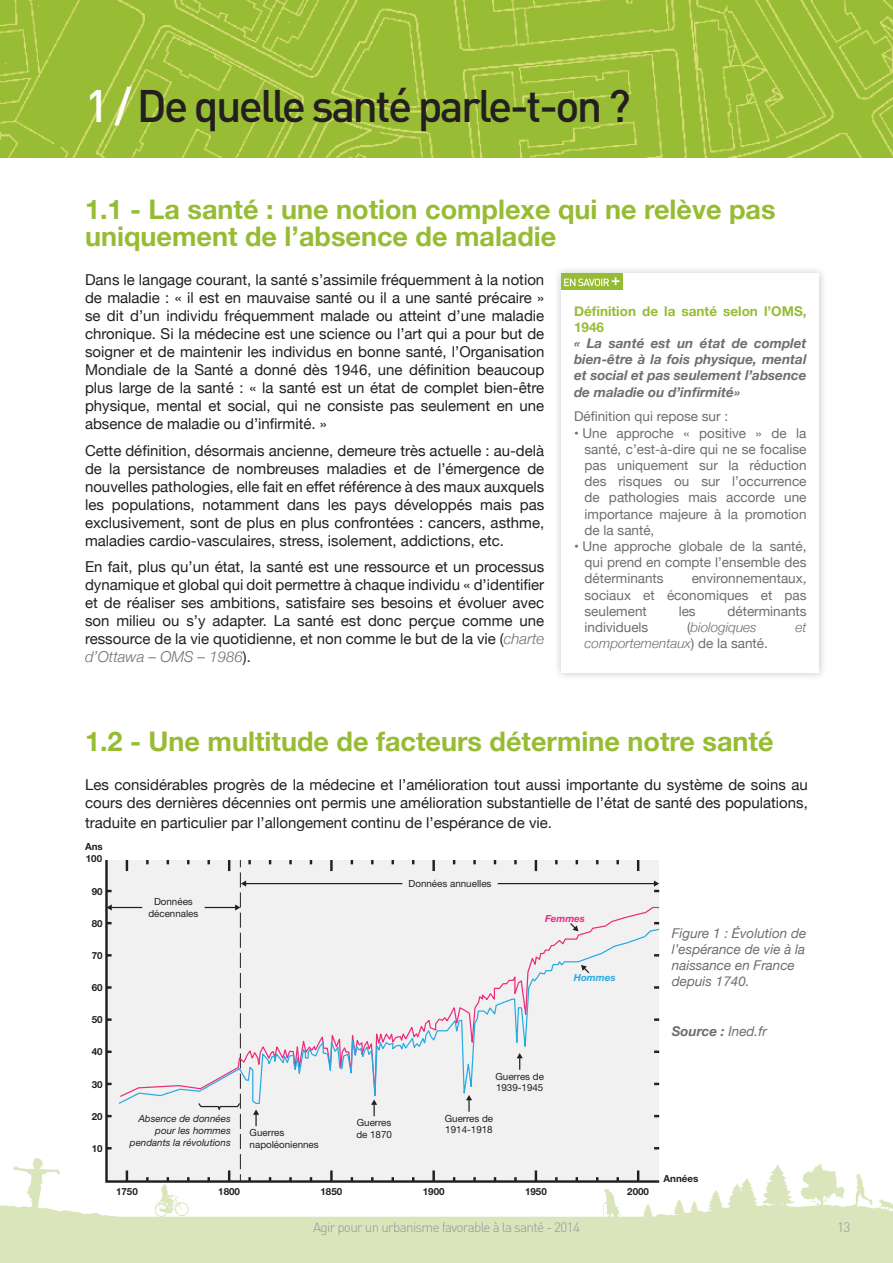
<style>
.page{position:relative;width:893px;height:1263px;background:#fff}
.page>*{position:absolute;margin:0;border:0;box-sizing:border-box;transform-origin:0 0}
.t1{font:500 45px "DIN";letter-spacing:-.06em;color:#231f20}
.t2{font:700 27px/27px "Helvetica Neue";color:#96bc33}
.t3{font:15px/18px "Helvetica Neue";color:#231f20;text-align:justify}
.t4{font:13.5px/16.2px "Helvetica Neue";color:#6d6e71;text-align:justify}
.t5{font:italic 700 13.5px/16.2px "Helvetica Neue";color:#6d6e71;text-align:justify}
.t6{font:italic 13.5px/16.2px "Helvetica Neue";color:#6d6e71}
.t7{font:300 13.5px "DIN";letter-spacing:-.05em;color:#939598}
.t8{font:italic 300 13.5px "Helvetica Neue";color:#6d6e71}
.t9{font:700 13.5px/16.2px "Helvetica Neue";color:#96bc33}
.t10{font:9.75px/11.7px "Helvetica Neue";color:#231f20}
.t11{font:700 9.75px "Helvetica Neue";color:#231f20}
.t12{font:italic 9.75px/11.7px "Helvetica Neue";color:#231f20;text-align:right}
.t13{font:italic 700 9.75px "Helvetica Neue";color:#ee2a7b}
.t14{font:italic 700 9.75px "Helvetica Neue";color:#27aae1}
.s1{color:#fff}
.s2{font-weight:300;font-style:italic;color:#6d6e71}
.s3{font-weight:400;font-style:normal}
.s4{font-weight:400}
</style>
<div class="page">
<svg style="left:0;top:1157px;width:893px;height:106px;fill:#dae5bb"></svg>
<img style="left:0;top:0;width:893px;height:157px">
<svg style="left:104px;top:860px;width:558px;height:324px"></svg>
<svg style="left:432px;top:1170px;width:3px;height:11px"></svg>
<svg style="left:473px;top:1177px;width:3px;height:4px"></svg>
<svg style="left:514px;top:1177px;width:3px;height:4px"></svg>
<svg style="left:330px;top:1170px;width:3px;height:11px"></svg>
<svg style="left:371px;top:1177px;width:3px;height:4px"></svg>
<svg style="left:289px;top:1177px;width:3px;height:4px"></svg>
<svg style="left:126px;top:1170px;width:2px;height:11px"></svg>
<svg style="left:146px;top:1177px;width:3px;height:4px"></svg>
<svg style="left:535px;top:1170px;width:2px;height:11px"></svg>
<svg style="left:637px;top:1170px;width:2px;height:11px"></svg>
<svg style="left:555px;top:1177px;width:3px;height:4px"></svg>
<svg style="left:616px;top:1177px;width:3px;height:4px"></svg>
<svg style="left:432px;top:860px;width:3px;height:11px"></svg>
<svg style="left:473px;top:860px;width:3px;height:4px"></svg>
<svg style="left:514px;top:860px;width:3px;height:4px"></svg>
<svg style="left:330px;top:860px;width:3px;height:11px"></svg>
<svg style="left:371px;top:860px;width:3px;height:4px"></svg>
<svg style="left:289px;top:860px;width:3px;height:4px"></svg>
<svg style="left:126px;top:860px;width:2px;height:11px"></svg>
<svg style="left:146px;top:860px;width:3px;height:4px"></svg>
<svg style="left:535px;top:860px;width:2px;height:11px"></svg>
<svg style="left:637px;top:860px;width:2px;height:11px"></svg>
<svg style="left:555px;top:860px;width:3px;height:4px"></svg>
<svg style="left:616px;top:860px;width:3px;height:4px"></svg>
<svg style="left:106px;top:1147px;width:6px;height:2px"></svg>
<svg style="left:106px;top:1115px;width:6px;height:2px"></svg>
<svg style="left:106px;top:1083px;width:6px;height:2px"></svg>
<svg style="left:106px;top:1050px;width:6px;height:3px"></svg>
<svg style="left:106px;top:1018px;width:6px;height:3px"></svg>
<svg style="left:106px;top:986px;width:6px;height:3px"></svg>
<svg style="left:106px;top:954px;width:6px;height:2px"></svg>
<svg style="left:106px;top:922px;width:6px;height:2px"></svg>
<svg style="left:106px;top:890px;width:6px;height:2px"></svg>
<div style="left:119px;top:906px;width:541px;height:212px;background:#f1f1f2"></div>
<div style="left:117px;top:928px;width:544px;height:189px;background:#f1f1f2"></div>
<hr style="left:111px;top:907px;width:31px;height:1px;background:#231f20">
<svg style="left:106px;top:904px;width:6px;height:6px"></svg>
<svg style="left:569px;top:922px;width:9px;height:9px"></svg>
<svg style="left:581px;top:965px;width:10px;height:9px"></svg>
<svg style="left:371px;top:1099px;width:6px;height:17px"></svg>
<svg style="left:466px;top:1095px;width:6px;height:17px"></svg>
<svg style="left:517px;top:1053px;width:6px;height:17px"></svg>
<hr style="left:245px;top:883px;width:157px;height:1px;background:#231f20">
<svg style="left:197px;top:860px;width:62px;height:321px"></svg>
<hr style="left:498px;top:883px;width:157px;height:1px;background:#231f20">
<svg style="left:654px;top:880px;width:5px;height:12px"></svg>
<div style="left:553px;top:265px;width:274px;height:416px;background:#f3f3f3"></div>
<div style="left:561px;top:274px;width:258px;height:399px;background:#fff"></div>
<div style="left:561px;top:274px;width:61px;height:16px;background:#96bc33"></div>
<svg style="left:564px;top:277px;width:55px;height:9px"></svg>
<h1 class="t1" style="left:85px;top:77px;width:547px"><span class="s1">1 /</span> De quelle santé parle-t-on ?</h1>
<h2 class="t2" style="left:85px;top:196px;width:692px">1.1 - La santé : une notion complexe qui ne relève pas uniquement de l’absence de maladie</h2>
<p class="t3" style="left:85px;top:272px;width:461px">Dans le langage courant, la santé s’assimile fréquemment à la notion de maladie : « il est en mauvaise santé ou il a une santé précaire » se dit d’un individu fréquemment malade ou atteint d’une maladie chronique. Si la médecine est une science ou l’art qui a pour but de soigner et de maintenir les individus en bonne santé, l’Organisation Mondiale de la Santé a donné dès 1946, une définition beaucoup plus large de la santé : « la santé est un état de complet bien-être physique, mental et social, qui ne consiste pas seulement en une absence de maladie ou d’infirmité. »</p>
<p class="t3" style="left:85px;top:442px;width:461px">Cette définition, désormais ancienne, demeure très actuelle : au-delà de la persistance de nombreuses maladies et de l’émergence de nouvelles pathologies, elle fait en effet référence à des maux auxquels les populations, notamment dans les pays développés mais pas exclusivement, sont de plus en plus confrontées : cancers, asthme, maladies cardio-vasculaires, stress, isolement, addictions, etc.</p>
<p class="t3" style="left:85px;top:559px;width:461px">En fait, plus qu’un état, la santé est une ressource et un processus dynamique et global qui doit permettre à chaque individu « d’identifier et de réaliser ses ambitions, satisfaire ses besoins et évoluer avec son milieu ou s’y adapter. La santé est donc perçue comme une ressource de la vie quotidienne, et non comme le but de la vie (<span class="s2">charte d’Ottawa – OMS – 1986</span>).</p>
<p class="t9" style="left:574px;top:303px;width:234px">Définition de la santé selon l’OMS,<br>1946</p>
<p class="t5" style="left:574px;top:335px;width:234px">« La santé est un état de complet bien-être à la fois physique, mental et social et pas seulement l’absence de maladie ou d’infirmité»</p>
<p class="t4" style="left:574px;top:409px;width:156px">Définition qui repose sur :</p>
<p class="t4" style="left:585px;top:425px;width:223px;text-indent:-11px">• Une approche « positive » de la santé, c’est-à-dire qui ne se focalise pas uniquement sur la réduction des risques ou sur l’occurrence de pathologies mais accorde une importance majeure à la promotion de la santé,</p>
<p class="t4" style="left:585px;top:539px;width:223px;text-indent:-11px">• Une approche globale de la santé, qui prend en compte l’ensemble des déterminants</p>
<p class="t4" style="left:585px;top:571px;width:223px;text-indent:107px">environnementaux, sociaux et économiques et pas seulement</p>
<p class="t4" style="left:679px;top:604px;width:18px">les</p>
<p class="t4" style="left:727px;top:604px;width:81px">déterminants</p>
<p class="t4" style="left:585px;top:620px;width:65px">individuels</p>
<p class="t8" style="left:687px;top:617px;width:71px"><span class="s3">(</span>biologiques</p>
<p class="t8" style="left:795px;top:617px;width:13px">et</p>
<p class="t8" style="left:585px;top:633px;width:185px">comportementaux<span class="s3">) de la santé.</span></p>
<h2 class="t2" style="left:85px;top:728px;width:690px">1.2 - Une multitude de facteurs détermine notre santé</h2>
<p class="t3" style="left:85px;top:776px;width:724px">Les considérables progrès de la médecine et l’amélioration tout aussi importante du système de soins au cours des dernières décennies ont permis une amélioration substantielle de l’état de santé des populations,</p>
<p class="t3" style="left:85px;top:814px;width:469px">traduite en particulier par l’allongement continu de l’espérance de vie.</p>
<p class="t11" style="left:85px;top:840px;width:19px">Ans</p>
<p class="t11" style="left:86px;top:853px;width:18px">100</p>
<p class="t11" style="left:92px;top:885px;width:12px">90</p>
<p class="t11" style="left:92px;top:917px;width:12px">80</p>
<p class="t11" style="left:92px;top:949px;width:12px">70</p>
<p class="t11" style="left:92px;top:981px;width:12px">60</p>
<p class="t11" style="left:92px;top:1014px;width:12px">50</p>
<p class="t11" style="left:92px;top:1046px;width:12px">40</p>
<p class="t11" style="left:92px;top:1078px;width:12px">30</p>
<p class="t11" style="left:92px;top:1110px;width:12px">20</p>
<p class="t11" style="left:92px;top:1142px;width:12px">10</p>
<p class="t10" style="left:148px;top:895px;width:52px;text-align:center">Données décennales</p>
<p class="t12" style="left:130px;top:1113px;width:102px">Absence de données pour les hommes pendants la révolutions</p>
<p class="t10" style="left:250px;top:1126px;width:71px">Guerres napoléoniennes</p>
<p class="t10" style="left:409px;top:877px;width:84px">Données annuelles</p>
<p class="t13" style="left:545px;top:912px;width:41px">Femmes</p>
<p class="t14" style="left:574px;top:972px;width:43px">Hommes</p>
<p class="t10" style="left:495px;top:1070px;width:50px">Guerres de<br>1939-1945</p>
<p class="t10" style="left:356px;top:1117px;width:37px">Guerres de 1870</p>
<p class="t10" style="left:445px;top:1112px;width:50px">Guerres de<br>1914-1918</p>
<p class="t11" style="left:116px;top:1185px;width:23px">1750</p>
<p class="t11" style="left:218px;top:1185px;width:23px">1800</p>
<p class="t11" style="left:321px;top:1185px;width:23px">1850</p>
<p class="t11" style="left:423px;top:1185px;width:23px">1900</p>
<p class="t11" style="left:525px;top:1185px;width:23px">1950</p>
<p class="t11" style="left:627px;top:1185px;width:23px">2000</p>
<p class="t6" style="left:672px;top:926px;width:136px">Figure 1 : Évolution de l’espérance de vie à la naissance en France depuis 1740.</p>
<p class="t5" style="left:672px;top:1023px;width:97px">Source : <span class="s4">Ined.fr</span></p>
<p class="t11" style="left:664px;top:1173px;width:36px">Années</p>
<p class="t7" style="left:313px;top:1219px;width:268px">Agir pour un urbanisme favorable à la santé - 2014</p>
<p class="t7" style="left:837px;top:1219px;width:15px">13</p>
</div>
